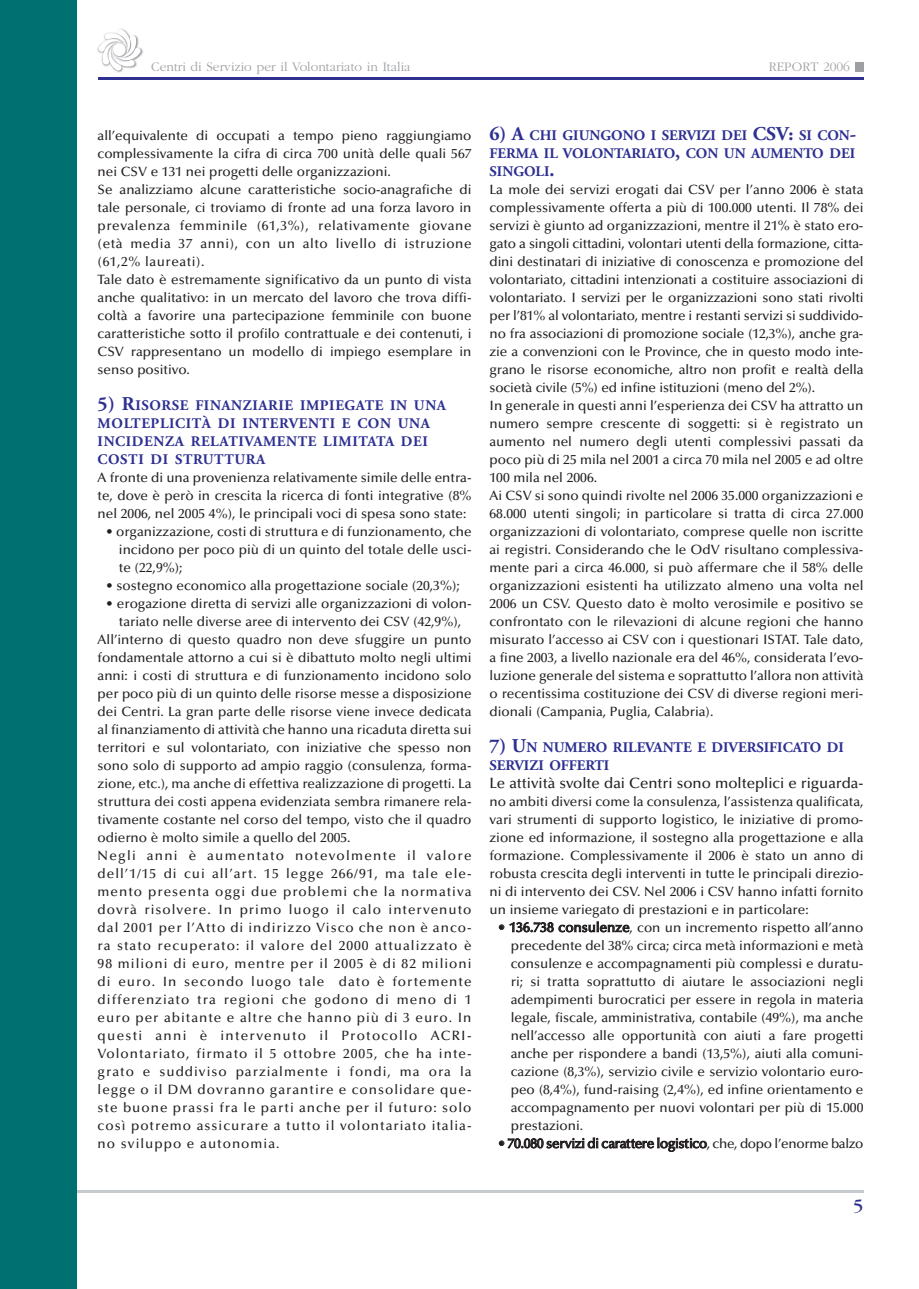
<style>
.page{position:relative;width:919px;height:1289px;background:#fff}
.page>*{position:absolute;margin:0;border:0;box-sizing:border-box;transform-origin:0 0}
.t1{font:19.5px "Garamond";color:#2e3092}
.t2{font:500 15px "Optima";color:#231f20}
.t3{font:700 14.7px/18px "Adobe Garamond";color:#2e3092;text-align:justify}
.t4{font:700 14.7px/18px "Adobe Garamond";letter-spacing:.04em;color:#2e3092}
.t5{font:500 13.5px/18px "Optima";color:#231f20;text-align:justify}
.t6{font:500 13.5px "Optima";letter-spacing:.075em;color:#231f20}
.t7{font:500 13.5px "Optima";letter-spacing:.095em;color:#231f20}
.t8{font:500 13.5px "Optima";letter-spacing:-.02em;color:#231f20}
.t9{font:300 13.5px "Garamond";color:#9d9fa2}
.s1{font-size:19.5px}
</style>
<div class="page">
<hr style="left:76px;top:1190px;width:787px;height:2px;background:#c4cace">
<hr style="left:98px;top:77px;width:765px;height:2px;background:#2e3092">
<img style="left:97px;top:28px;width:46px;height:45px">
<svg style="left:98px;top:29px;width:43px;height:42px"></svg>
<div style="left:113px;top:44px;width:13px;height:12px;background:#fff;border-radius:50%"></div>
<div style="left:854px;top:62px;width:9px;height:9px;background:#9d9fa2"></div>
<div style="left:0;top:1px;width:76px;height:1287px;background:#007070"></div>
<p class="t9" style="left:151px;top:62px;width:261px">Centri di Servizio per il Volontariato in Italia</p>
<p class="t9" style="left:768px;top:62px;width:83px">REPORT 2006</p>
<p class="t5" style="left:98px;top:126px;width:375px;text-align:left">all’equivalente di occupati a tempo pieno raggiungiamo complessivamente la cifra di circa 700 unità delle quali 567 nei CSV e 131 nei progetti delle organizzazioni.<br>Se analizziamo alcune caratteristiche socio-anagrafiche di tale personale, ci troviamo di fronte ad una forza lavoro in prevalenza femminile (61,3%), relativamente giovane (età media 37 anni), con un alto livello di istruzione (61,2% laureati).<br>Tale dato è estremamente significativo da un punto di vista anche qualitativo: in un mercato del lavoro che trova diffi&shy;coltà a favorire una partecipazione femminile con buone caratteristiche sotto il profilo contrattuale e dei contenuti, i CSV rappresentano un modello di impiego esemplare in senso positivo.</p>
<p class="t4" style="left:98px;top:397px;width:350px"><span class="s1">5) R</span>ISORSE FINANZIARIE IMPIEGATE IN UNA MOLTEPLICITÀ DI INTERVENTI E CON UNA INCIDENZA RELATIVAMENTE LIMITATA DEI COSTI DI STRUTTURA</p>
<p class="t5" style="left:98px;top:468px;width:375px">A fronte di una provenienza relativamente simile delle entra&shy;te, dove è però in crescita la ricerca di fonti integrative (8% nel 2006, nel 2005 4%), le principali voci di spesa sono state:</p>
<p class="t5" style="left:119px;top:522px;width:354px;text-indent:-13px">• organizzazione, costi di struttura e di funzionamento, che incidono per poco più di un quinto del totale delle usci&shy;te (22,9%);</p>
<p class="t5" style="left:106px;top:576px;width:355px">• sostegno economico alla progettazione sociale (20,3%);</p>
<p class="t5" style="left:106px;top:594px;width:367px">• erogazione diretta di servizi alle organizzazioni di volon-</p>
<p class="t5" style="left:119px;top:612px;width:344px">tariato nelle diverse aree di intervento dei CSV (42,9%),</p>
<p class="t5" style="left:98px;top:630px;width:375px">All’interno di questo quadro non deve sfuggire un punto</p>
<p class="t5" style="left:98px;top:648px;width:375px">fondamentale attorno a cui si è dibattuto molto negli ultimi</p>
<p class="t5" style="left:98px;top:666px;width:375px">anni: i costi di struttura e di funzionamento incidono solo</p>
<p class="t5" style="left:98px;top:684px;width:375px">per poco più di un quinto delle risorse messe a disposizione</p>
<p class="t5" style="left:98px;top:702px;width:375px">dei Centri. La gran parte delle risorse viene invece dedicata</p>
<p class="t5" style="left:98px;top:720px;width:375px">al finanziamento di attività che hanno una ricaduta diretta sui</p>
<p class="t5" style="left:98px;top:738px;width:375px">territori e sul volontariato, con iniziative che spesso non</p>
<p class="t5" style="left:98px;top:756px;width:375px">sono solo di supporto ad ampio raggio (consulenza, forma-</p>
<p class="t5" style="left:98px;top:774px;width:375px">zione, etc.), ma anche di effettiva realizzazione di progetti. La</p>
<p class="t5" style="left:98px;top:792px;width:375px">struttura dei costi appena evidenziata sembra rimanere rela-</p>
<p class="t5" style="left:98px;top:810px;width:375px">tivamente costante nel corso del tempo, visto che il quadro</p>
<p class="t5" style="left:98px;top:828px;width:254px">odierno è molto simile a quello del 2005.</p>
<p class="t7" style="left:98px;top:848px;width:375px">Negli anni è aumentato notevolmente il valore</p>
<p class="t6" style="left:98px;top:866px;width:375px">dell’1/15 di cui all’art. 15 legge 266/91, ma tale ele-</p>
<p class="t6" style="left:98px;top:884px;width:375px">mento presenta oggi due problemi che la normativa</p>
<p class="t6" style="left:98px;top:902px;width:375px">dovrà risolvere. In primo luogo il calo intervenuto</p>
<p class="t6" style="left:98px;top:920px;width:375px">dal 2001 per l’Atto di indirizzo Visco che non è anco-</p>
<p class="t6" style="left:98px;top:938px;width:375px">ra stato recuperato: il valore del 2000 attualizzato è</p>
<p class="t6" style="left:98px;top:956px;width:375px">98 milioni di euro, mentre per il 2005 è di 82 milioni</p>
<p class="t6" style="left:98px;top:974px;width:375px">di euro. In secondo luogo tale dato è fortemente</p>
<p class="t6" style="left:98px;top:992px;width:375px">differenziato tra regioni che godono di meno di 1</p>
<p class="t6" style="left:98px;top:1010px;width:375px">euro per abitante e altre che hanno più di 3 euro. In</p>
<p class="t7" style="left:98px;top:1028px;width:375px">questi anni è intervenuto il Protocollo ACRI-</p>
<p class="t6" style="left:98px;top:1046px;width:375px">Volontariato, firmato il 5 ottobre 2005, che ha inte-</p>
<p class="t6" style="left:98px;top:1064px;width:375px">grato e suddiviso parzialmente i fondi, ma ora la</p>
<p class="t6" style="left:98px;top:1082px;width:375px">legge o il DM dovranno garantire e consolidare que-</p>
<p class="t6" style="left:98px;top:1100px;width:375px">ste buone prassi fra le parti anche per il futuro: solo</p>
<p class="t6" style="left:98px;top:1118px;width:375px">così potremo assicurare a tutto il volontariato italia-</p>
<p class="t6" style="left:98px;top:1136px;width:183px">no sviluppo e autonomia.</p>
<p class="t3" style="left:489px;top:127px;width:368px"><span class="s1">6) A</span> CHI GIUNGONO I SERVIZI DEI <span class="s1">CSV:</span> SI CON<span class="s1">-</span>FERMA IL VOLONTARIATO<span class="s1">,</span> CON UN AUMENTO DEI SINGOLI<span class="s1">.</span></p>
<p class="t5" style="left:489px;top:180px;width:375px;text-align:left">La mole dei servizi erogati dai CSV per l’anno 2006 è stata complessivamente offerta a più di 100.000 utenti. Il 78% dei servizi è giunto ad organizzazioni, mentre il 21% è stato ero&shy;gato a singoli cittadini, volontari utenti della formazione, citta&shy;dini destinatari di iniziative di conoscenza e promozione del volontariato, cittadini intenzionati a costituire associazioni di volontariato. I servizi per le organizzazioni sono stati rivolti per l’81% al volontariato, mentre i restanti servizi si suddivido&shy;no fra associazioni di promozione sociale (12,3%), anche gra&shy;zie a convenzioni con le Province, che in questo modo inte&shy;grano le risorse economiche, altro non profit e realtà della società civile (5%) ed infine istituzioni (meno del 2%).<br>In generale in questi anni l’esperienza dei CSV ha attratto un numero sempre crescente di soggetti: si è registrato un aumento nel numero degli utenti complessivi passati da poco più di 25 mila nel 2001 a circa 70 mila nel 2005 e ad oltre 100 mila nel 2006.<br>Ai CSV si sono quindi rivolte nel 2006 35.000 organizzazioni e 68.000 utenti singoli; in particolare si tratta di circa 27.000 organizzazioni di volontariato, comprese quelle non iscritte ai registri. Considerando che le OdV risultano complessiva&shy;mente pari a circa 46.000, si può affermare che il 58% delle organizzazioni esistenti ha utilizzato almeno una volta nel 2006 un CSV. Questo dato è molto verosimile e positivo se confrontato con le rilevazioni di alcune regioni che hanno misurato l’accesso ai CSV con i questionari ISTAT. Tale dato, a fine 2003, a livello nazionale era del 46%, considerata l’evo&shy;luzione generale del sistema e soprattutto l’allora non attività o recentissima costituzione dei CSV di diverse regioni meri&shy;dionali (Campania, Puglia, Calabria).</p>
<p class="t3" style="left:489px;top:739px;width:356px"><span class="s1">7) U</span>N NUMERO RILEVANTE E DIVERSIFICATO DI<br>SERVIZI OFFERTI</p>
<p class="t2" style="left:489px;top:775px;width:375px">Le attività svolte dai Centri sono molteplici e riguarda-</p>
<p class="t5" style="left:489px;top:792px;width:375px">no ambiti diversi come la consulenza, l’assistenza qualificata, vari strumenti di supporto logistico, le iniziative di promo&shy;zione ed informazione, il sostegno alla progettazione e alla formazione. Complessivamente il 2006 è stato un anno di robusta crescita degli interventi in tutte le principali direzio&shy;ni di intervento dei CSV. Nel 2006 i CSV hanno infatti fornito un insieme variegato di prestazioni e in particolare:</p>
<p class="t5" style="left:511px;top:918px;width:354px;text-indent:-13px">• 136.738 consulenze, con un incremento rispetto all’anno precedente del 38% circa; circa metà informazioni e metà consulenze e accompagnamenti più complessi e duratu&shy;ri; si tratta soprattutto di aiutare le associazioni negli adempimenti burocratici per essere in regola in materia legale, fiscale, amministrativa, contabile (49%), ma anche nell’accesso alle opportunità con aiuti a fare progetti anche per rispondere a bandi (13,5%), aiuti alla comuni&shy;cazione (8,3%), servizio civile e servizio volontario euro&shy;peo (8,4%), fund-raising (2,4%), ed infine orientamento e accompagnamento per nuovi volontari per più di 15.000 prestazioni.</p>
<p class="t8" style="left:498px;top:1136px;width:366px">• 70.080 servizi di carattere logistico, che, dopo l’enorme balzo</p>
<h1 class="t1" style="left:853px;top:1198px;width:12px">5</h1>
</div>
